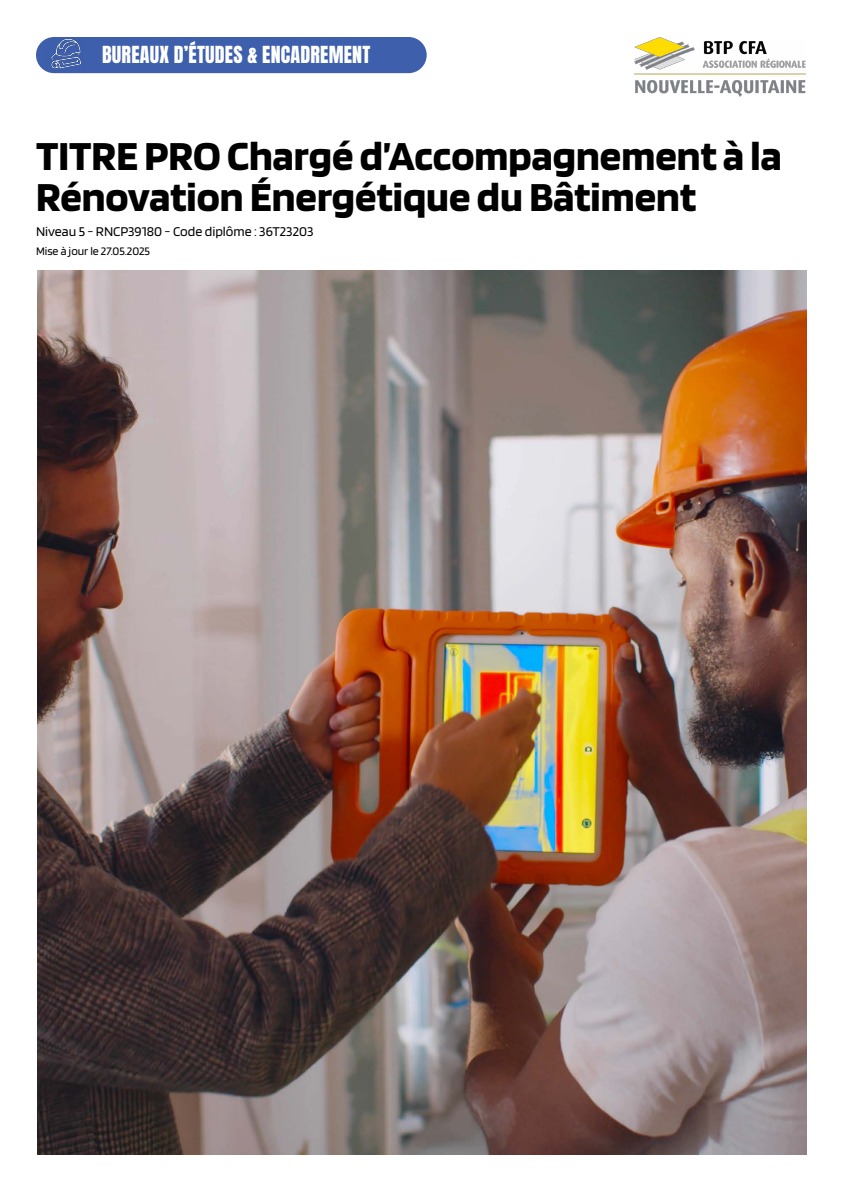
<style>
.page{position:relative;width:842px;height:1191px;background:#fff}
.page>*{position:absolute;margin:0;border:0;box-sizing:border-box;transform-origin:0 0}
.t1{font:700 43px/41px "Blinker";color:#000}
.t2{font:20px "Anton";letter-spacing:.01em;color:#fff}
.t3{font:14px "Blinker";color:#000}
.t4{font:12px "Blinker";color:#000}
</style>
<div class="page">
<img style="left:37px;top:271px;width:769px;height:884px">
<img style="left:634px;top:37px;width:172px;height:60px">
<div style="left:36px;top:37px;width:391px;height:36px;background:#3d5fac;border-radius:18px"></div>
<img style="left:46px;top:37px;width:39px;height:37px">
<p class="t2" style="left:102px;top:44px;width:270px">BUREAUX D’ÉTUDES &amp; ENCADREMENT</p>
<p class="t1" style="left:36px;top:136px;width:747px">TITRE PRO Chargé d’Accompagnement à la<br>Rénovation Énergétique du Bâtiment</p>
<p class="t3" style="left:36px;top:225px;width:279px">Niveau 5 - RNCP39180 - Code diplôme : 36T23203</p>
<p class="t4" style="left:36px;top:245px;width:116px">Mise à jour le 27.05.2025</p>
</div>
